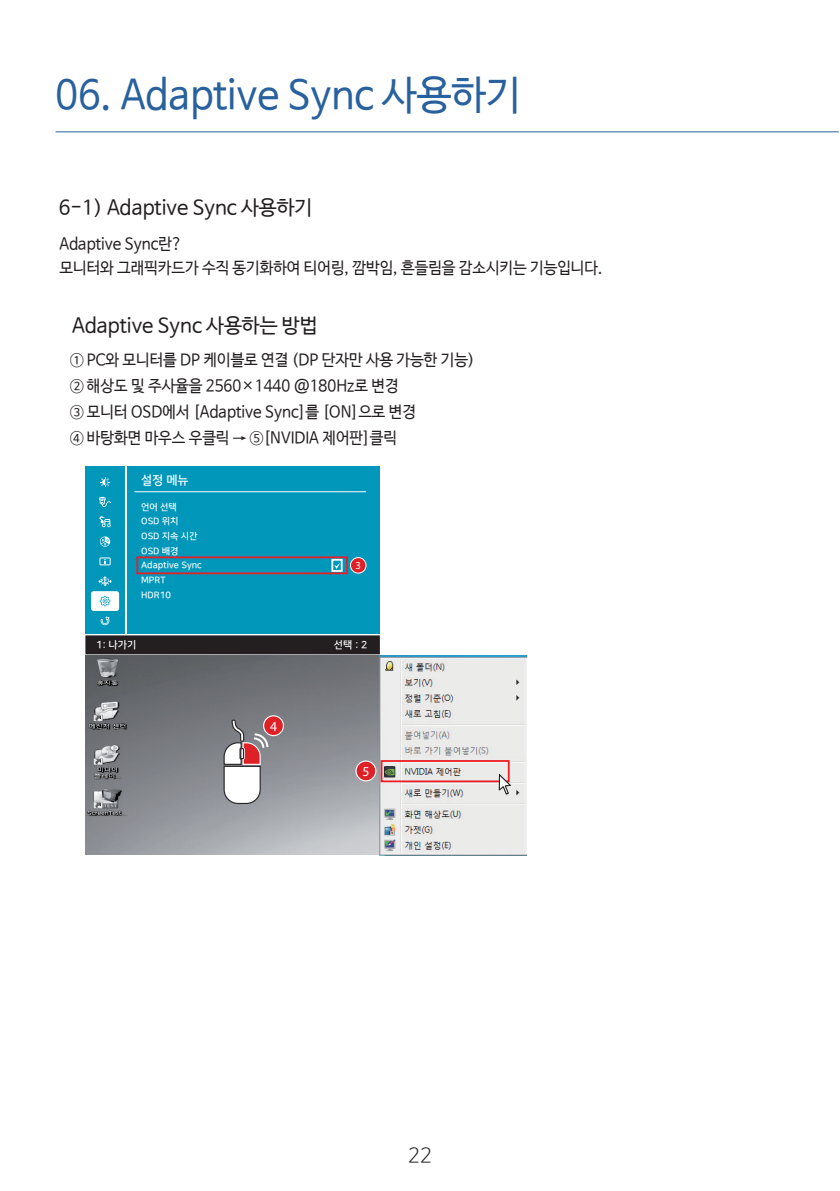
<style>
.page{position:relative;width:840px;height:1191px;background:#fff}
.page>*{position:absolute;margin:0;border:0;box-sizing:border-box;transform-origin:0 0}
.t1{font:40px "Nanum Barun Gothic";color:#28619d}
.t2{font:20px "Nanum Barun Gothic";color:#231f20}
.t3{font:300 20px "Nanum Barun Gothic";color:#231f20}
.t4{font:16px/26px "Nanum Barun Gothic";color:#231f20;scale:.95 1}
.t5{font:13.6px "Myriad Pro";color:#fff}
.t6{font:12.2px "Nanum Square OTFB";color:#fff}
.t7{font:10.8px "Myriad Pro";color:#fff}
.t8{font:10.2px "Nanum Square OTFB";color:#fff}
.t9{font:9.2px/14.6px "Nanum Square OTFB";color:#fff}
</style>
<div class="page">
<hr style="left:55px;top:131px;width:783px;height:1px;background:#28619d">
<img style="left:86px;top:655px;width:293px;height:199px">
<svg style="left:223px;top:719px;width:45px;height:85px"></svg>
<img style="left:379px;top:655px;width:147px;height:200px">
<div style="left:380px;top:760px;width:129px;height:22px;border:2px solid #ee1d23"></div>
<svg style="left:498px;top:773px;width:14px;height:22px"></svg>
<div style="left:263px;top:716px;width:20px;height:19px;background:#de2027;border-radius:50%"></div>
<div style="left:263px;top:715px;width:21px;height:21px;border:1px solid #fff;border-radius:50%"></div>
<div style="left:356px;top:761px;width:19px;height:20px;background:#de2027;border-radius:50%"></div>
<div style="left:355px;top:760px;width:21px;height:21px;border:1px solid #fff;border-radius:50%"></div>
<div style="left:127px;top:466px;width:252px;height:167px;background:#0097bb"></div>
<div style="left:85px;top:466px;width:40px;height:167px;background:#0097bb"></div>
<div style="left:91px;top:591px;width:28px;height:20px;background:#fff;border-radius:3px"></div>
<div style="left:85px;top:635px;width:294px;height:19px;background:#231f20"></div>
<svg style="left:99px;top:497px;width:12px;height:10px"></svg>
<svg style="left:99px;top:516px;width:12px;height:11px"></svg>
<svg style="left:100px;top:536px;width:10px;height:11px"></svg>
<svg style="left:100px;top:596px;width:10px;height:10px"></svg>
<svg style="left:98px;top:576px;width:14px;height:10px"></svg>
<svg style="left:100px;top:477px;width:10px;height:10px"></svg>
<svg style="left:99px;top:557px;width:12px;height:8px"></svg>
<svg style="left:101px;top:616px;width:8px;height:9px"></svg>
<hr style="left:134px;top:491px;width:232px;height:1px;background:#fff">
<div style="left:136px;top:556px;width:212px;height:18px;border:2px solid #ee1d23"></div>
<div style="left:350px;top:557px;width:16px;height:16px;background:#de2027;border:1px solid #fff;border-radius:50%"></div>
<div style="left:331px;top:559px;width:11px;height:13px;border:2px solid #fff"></div>
<svg style="left:334px;top:562px;width:6px;height:7px"></svg>
<h1 class="t1" style="left:55px;top:74px;width:466px">06. Adaptive Sync 사용하기</h1>
<p class="t2" style="left:59px;top:198px;width:255px">6-1) Adaptive Sync 사용하기</p>
<p class="t4" style="left:59px;top:232px;width:572px;line-height:24px">Adaptive Sync란?<br>모니터와 그래픽카드가 수직 동기화하여 티어링, 깜박임, 흔들림을 감소시키는 기능입니다.</p>
<p class="t2" style="left:72px;top:315px;width:247px">Adaptive Sync 사용하는 방법</p>
<p class="t4" style="left:70px;top:348px;width:427px">① PC와 모니터를 DP 케이블로 연결 (DP 단자만 사용 가능한 기능)<br>② 해상도 및 주사율을 2560×1440 @180Hz로 변경<br>③ 모니터 OSD에서 [Adaptive Sync]를 [ON]으로 변경<br>④ 바탕화면 마우스 우클릭 → ⑤[NVIDIA 제어판]클릭</p>
<p class="t6" style="left:141px;top:474px;width:49px">설정 메뉴</p>
<p class="t9" style="left:141px;top:499px;width:62px">언어 선택<br>OSD 위치<br>OSD 지속 시간<br>OSD 배경<br>Adaptive Sync<br>MPRT<br>HDR10</p>
<p class="t7" style="left:355px;top:558px;width:7px">3</p>
<p class="t8" style="left:96px;top:639px;width:42px">1: 나가기</p>
<p class="t8" style="left:334px;top:639px;width:35px">선택 : 2</p>
<p class="t5" style="left:270px;top:718px;width:9px">4</p>
<p class="t5" style="left:362px;top:763px;width:9px">5</p>
<p class="t3" style="left:408px;top:1145px;width:25px">22</p>
</div>
